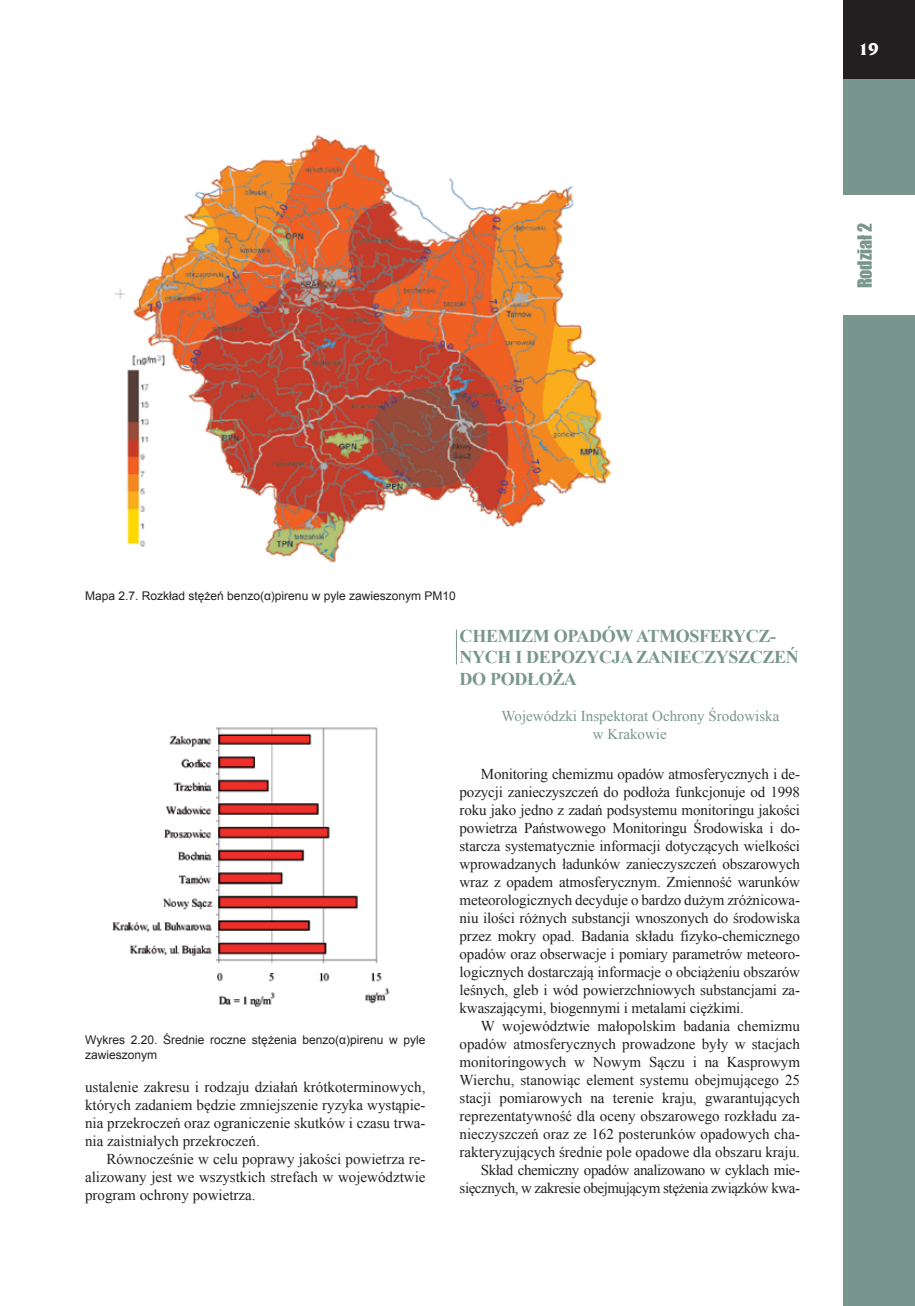
<style>
.page{position:relative;width:915px;height:1306px;background:#fff}
.page>*{position:absolute;margin:0;border:0;box-sizing:border-box;transform-origin:0 0}
.t1{font:700 18px "Times New Roman";letter-spacing:-.02em;color:#78968d}
.t2{font:18px "Impact";color:#78968d}
.t3{font:700 18px "France";color:#fff}
.t4{font:15px/18px "Times New Roman";color:#231f20;text-align:justify}
.t5{font:15px/18px "Times New Roman";color:#78968d}
.t6{font:12px/15px "Arial";color:#231f20}
</style>
<div class="page">
<div style="left:842px;top:2px;width:72px;height:1303px;background:#78968d"></div>
<div style="left:842px;top:0;width:72px;height:79px;background:#231f20"></div>
<div style="left:834px;top:196px;width:80px;height:119px;background:#fff"></div>
<img style="left:112px;top:727px;width:278px;height:280px">
<img style="left:115px;top:135px;width:497px;height:428px">
<hr style="left:456px;top:629px;width:1px;height:35px;background:#78968d">
<p class="t3" style="left:858px;top:38px;width:22px">19</p>
<p class="t2" style="left:850px;top:288px;width:67px;rotate:-90deg">Rodział 2</p>
<p class="t6" style="left:85px;top:588px;width:372px">Mapa 2.7. Rozkład stężeń benzo(α)pirenu w pyle zawieszonym PM10</p>
<p class="t6" style="left:85px;top:1032px;width:342px">Wykres 2.20. Średnie roczne stężenia benzo(α)pirenu w pyle zawieszonym</p>
<p class="t4" style="left:85px;top:1077px;width:342px">ustalenie zakresu i rodzaju działań krótkoterminowych, których zadaniem będzie zmniejszenie ryzyka wystąpie&shy;nia przekroczeń oraz ograniczenie skutków i czasu trwa&shy;nia zaistniałych przekroczeń.</p>
<p class="t4" style="left:85px;top:1149px;width:342px;text-indent:21px">Równocześnie w celu poprawy jakości powietrza re&shy;alizowany jest we wszystkich strefach w województwie program ochrony powietrza.</p>
<p class="t1" style="left:459px;top:623px;width:242px">CHEMIZM OPADÓW ATMOSFER</p>
<p class="t1" style="left:733px;top:623px;width:44px">YCZ-</p>
<p class="t1" style="left:459px;top:645px;width:14px">NYCH</p>
<p class="t1" style="left:515px;top:645px;width:145px">I DEPOZYCJA ZANIEC</p>
<p class="t1" style="left:703px;top:645px;width:96px">ZYSZCZEŃ</p>
<p class="t1" style="left:459px;top:666px;width:81px">DO PODŁOŻA</p>
<p class="t5" style="left:592px;top:706px;width:188px;text-indent:-91px">Wojewódzki Inspektorat Ochrony Środowiska w Krakowie</p>
<p class="t4" style="left:459px;top:764px;width:342px;text-indent:21px">Monitoring chemizmu opadów atmosferycznych i de&shy;pozycji zanieczyszczeń do podłoża funkcjonuje od 1998 roku jako jedno z zadań podsystemu monitoringu jakości powietrza Państwowego Monitoringu Środowiska i do&shy;starcza systematycznie informacji dotyczących wielkości wprowadzanych ładunków zanieczyszczeń obszarowych wraz z opadem atmosferycznym. Zmienność warunków meteorologicznych decyduje o bardzo dużym zróżnicowa&shy;niu ilości różnych substancji wnoszonych do środowiska przez mokry opad. Badania składu fizyko-chemicznego opadów oraz obserwacje i pomiary parametrów meteoro&shy;logicznych dostarczają informacje o obciążeniu obszarów leśnych, gleb i wód powierzchniowych substancjami za&shy;kwaszającymi, biogennymi i metalami ciężkimi.</p>
<p class="t4" style="left:459px;top:1016px;width:342px;text-align:right">W województwie małopolskim badania chemizmu opadów atmosferycznych prowadzone były w stacjach monitoringowych w Nowym Sączu i na Kasprowym Wierchu, stanowiąc element systemu obejmującego 25 stacji pomiarowych na terenie kraju, gwarantujących reprezentatywność dla oceny obszarowego rozkładu za&shy;nieczyszczeń oraz ze 162 posterunków opadowych cha&shy;rakteryzujących średnie pole opadowe dla obszaru kraju.<br>Skład chemiczny opadów analizowano w cyklach mie&shy;sięcznych, w zakresie obejmującym stężenia związków kwa-</p>
</div>
